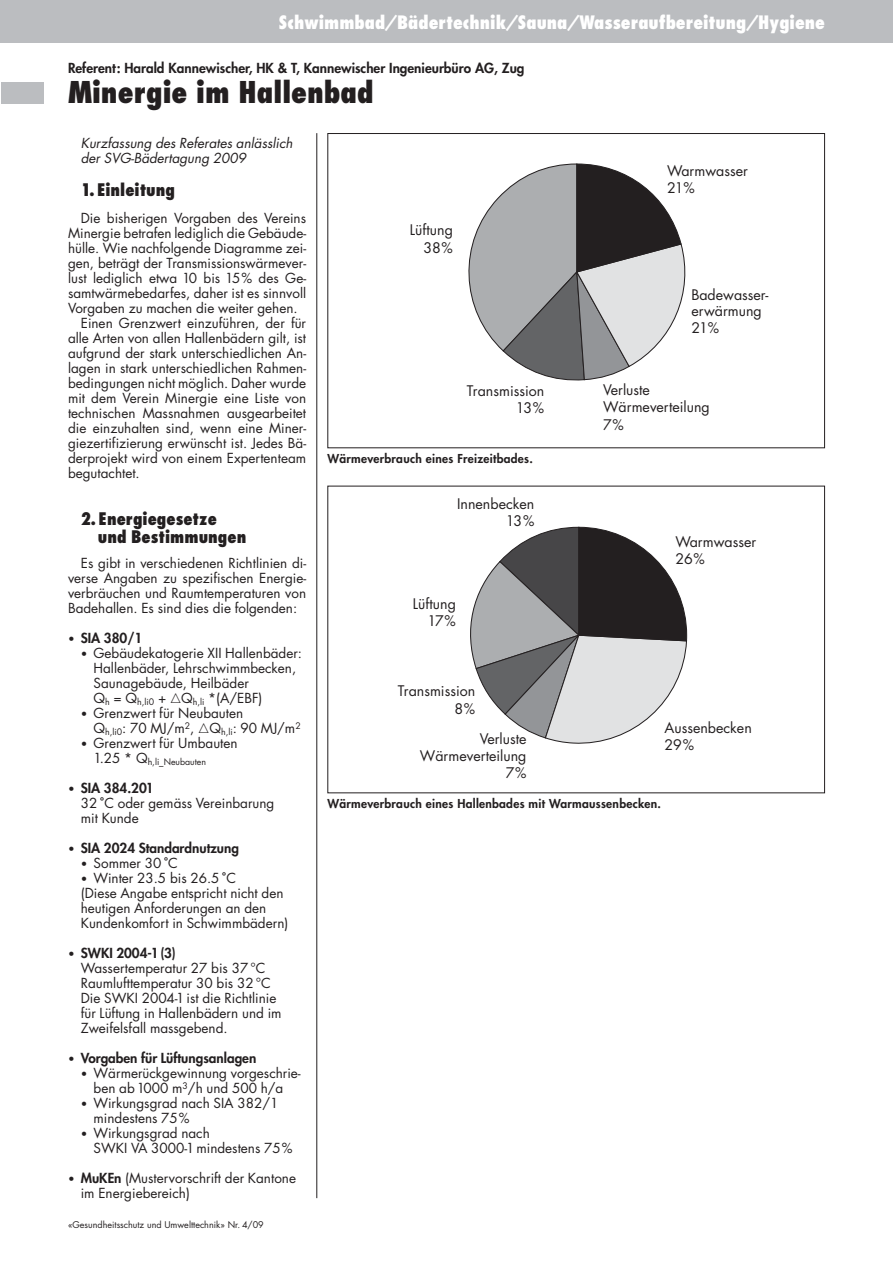
<style>
.page{position:relative;width:893px;height:1263px;background:#fff}
.page>*{position:absolute;margin:0;border:0;box-sizing:border-box;transform-origin:0 0}
.t1{font:800 condensed 29.25px "Futura";color:#231f20}
.t2{font:800 condensed 18px "Futura";color:#fff}
.t3{font:800 condensed 16.8px/18px "Futura";color:#231f20}
.t4{font:14.25px/17.2px "Futura";color:#231f20;text-align:right}
.t5{font:13.5px/15px "Futura";color:#231f20}
.t6{font:800 13.5px "Futura";color:#231f20}
.t7{font:italic 13.5px/15px "Futura";color:#231f20}
.t8{font:800 12px "Futura";letter-spacing:.025em;color:#231f20}
.t9{font:9px "Futura";color:#231f20}
.t10{font:8.7px "Futura";color:#231f20}
.s1{font-weight:400;font-size:11.25px}
.s2{font-size:11.25px}
.s3{font-family:"Mathematical Pi Six"}
.s4{font-weight:800}
.s5{font-family:"Hira Kaku Pro N W6"}
</style>
<div class="page">
<div style="left:0;top:0;width:893px;height:43px;background:#bbbdc0"></div>
<hr style="left:316px;top:133px;width:1px;height:1065px;background:#231f20">
<div style="left:1px;top:82px;width:43px;height:21px;background:#bbbdc0"></div>
<svg style="left:468px;top:163px;width:218px;height:218px"></svg>
<div style="left:327px;top:133px;width:498px;height:315px;border:1px solid #231f20"></div>
<svg style="left:470px;top:526px;width:218px;height:218px"></svg>
<h2 class="t2" style="left:279px;top:15px;width:547px">Schwimmbad/Bädertechnik/Sauna/Wasseraufbereitung/Hygiene</h2>
<p class="t6" style="left:68px;top:62px;width:458px">Referent: Harald Kannewischer, HK &amp; T, Kannewischer Ingenieurbüro AG, Zug</p>
<h1 class="t1" style="left:68px;top:80px;width:307px">Minergie im Hallenbad</h1>
<p class="t7" style="left:81px;top:137px;width:216px">Kurzfassung des Referates anlässlich der SVG-Bädertagung 2009</p>
<p class="t3" style="left:81px;top:182px;width:96px">1.Einleitung</p>
<p class="t5" style="left:81px;top:212px;width:227px">Die bisherigen Vorgaben des Vereins</p>
<p class="t5" style="left:68px;top:227px;width:240px">Minergie betrafen lediglich die Gebäude -</p>
<p class="t5" style="left:68px;top:242px;width:240px">hülle. Wie nachfolgende Diagramme zei-</p>
<p class="t5" style="left:68px;top:257px;width:240px">gen, beträgt der Transmissionswärmever-</p>
<p class="t5" style="left:68px;top:272px;width:240px">lust lediglich etwa 10 bis 15% des Ge-</p>
<p class="t5" style="left:68px;top:287px;width:240px">samtwärmebedarfes, daher ist es sinnvoll</p>
<p class="t5" style="left:68px;top:302px;width:231px">Vorgaben zu machen die weiter gehen.</p>
<p class="t5" style="left:81px;top:317px;width:227px">Einen Grenzwert einzuführen, der für</p>
<p class="t5" style="left:68px;top:332px;width:240px">alle Arten von allen Hallenbädern gilt, ist</p>
<p class="t5" style="left:68px;top:347px;width:240px">aufgrund der stark unterschiedlichen An-</p>
<p class="t5" style="left:68px;top:362px;width:240px">lagen in stark unterschiedlichen Rahmen-</p>
<p class="t5" style="left:68px;top:377px;width:240px">bedingungen nicht möglich. Daher wurde</p>
<p class="t5" style="left:68px;top:392px;width:240px">mit dem Verein Minergie eine Liste von</p>
<p class="t5" style="left:68px;top:407px;width:240px">technischen Massnahmen ausgearbeitet</p>
<p class="t5" style="left:68px;top:422px;width:240px">die einzuhalten sind, wenn eine Miner-</p>
<p class="t5" style="left:68px;top:437px;width:240px">gie zertifizierung erwünscht ist. Jedes Bä-</p>
<p class="t5" style="left:68px;top:452px;width:240px">derprojekt wird von einem Expertenteam</p>
<p class="t5" style="left:68px;top:467px;width:73px">begutachtet.</p>
<p class="t3" style="left:98px;top:511px;width:150px;text-indent:-17px">2.Energiegesetze und Bestimmungen</p>
<p class="t5" style="left:68px;top:557px;width:240px;text-align:justify;text-indent:13px">Es gibt in verschiedenen Richtlinien di&shy;verse Angaben zu spezifischen Energie&shy;verbräuchen und Raumtemperaturen von Badehallen. Es sind dies die folgenden:</p>
<p class="t6" style="left:68px;top:632px;width:76px"><span class="s1">•</span> SIA 380/1</p>
<p class="t5" style="left:94px;top:647px;width:210px;text-indent:-13px"><span class="s2">•</span> Gebäudekatogerie XII Hallenbäder:<br>Hallenbäder, Lehrschwimmbecken,<br>Saunagebäude, Heilbäder<br>Q<sub>h</sub> = Q<sub>h,li0</sub> + <span class="s3">-</span>Q<sub>h,li</sub> *(A/EBF)</p>
<p class="t5" style="left:94px;top:707px;width:209px;text-indent:-13px"><span class="s2">•</span> Grenzwert für Neubauten<br>Q<sub>h,li0</sub>: 70 MJ/m<sup>2</sup>, <span class="s3">-</span>Q<sub>h,li</sub>: 90 MJ/m<sup>2</sup></p>
<p class="t5" style="left:81px;top:737px;width:158px"><span class="s2">•</span> Grenzwert für Umbauten</p>
<p class="t10" style="left:94px;top:758px;width:114px"><sup>1.25</sup> <sup>*</sup> <sup>Q</sup>h,li_Neubauten</p>
<p class="t5" style="left:81px;top:782px;width:195px;text-indent:-13px"><span class="s2">•</span> <span class="s4">SIA 384.201<br></span>32 <span class="s5">°</span>C oder gemäss Vereinbarung mit Kunde</p>
<p class="t6" style="left:68px;top:842px;width:172px"><span class="s1">•</span> SIA 2024 Standardnutzung</p>
<p class="t5" style="left:81px;top:857px;width:99px"><span class="s2">•</span> Sommer 30 <span class="s5">°</span>C</p>
<p class="t5" style="left:81px;top:872px;width:209px"><span class="s2">•</span> Winter 23.5 bis 26.5 <span class="s5">°</span>C<br>(Diese Angabe entspricht nicht den heutigen Anforderungen an den<br>Kundenkomfort in Schwimmbädern)</p>
<p class="t5" style="left:81px;top:947px;width:202px;text-indent:-13px"><span class="s2">•</span> <span class="s4">SWKI 2004-1(3)<br></span>Wassertemperatur 27 bis 37 °C<br>Raumlufttemperatur 30 bis 32 °C<br>Die SWKI 2004-1 ist die Richtlinie für Lüftung in Hallenbädern und im<br>Zweifelsfall massgebend.</p>
<p class="t6" style="left:68px;top:1052px;width:190px"><span class="s1">•</span> Vorgaben für Lüftungsanlagen</p>
<p class="t5" style="left:81px;top:1067px;width:221px;text-align:center"><span class="s2">•</span> Wärmerückgewinnung vorgeschrie&shy;ben ab1000 m<sup>3</sup>/h und 500 h/a</p>
<p class="t5" style="left:94px;top:1097px;width:186px;text-indent:-13px"><span class="s2">•</span> Wirkungsgrad nach SIA 382/1 mindestens 75%</p>
<p class="t5" style="left:94px;top:1127px;width:200px;text-indent:-13px"><span class="s2">•</span> Wirkungsgrad nach<br>SWKI VA 3000-1mindestens 75%</p>
<p class="t5" style="left:81px;top:1172px;width:217px;text-indent:-13px"><span class="s2">•</span> <span class="s4">MuKEn</span> (Mustervorschrift der Kantone im Energiebereich)</p>
<p class="t9" style="left:68px;top:1221px;width:197px">«Gesundheitsschutz und Umwelttechnik» Nr. 4/09</p>
<p class="t4" style="left:410px;top:223px;width:44px">Lüftung<br>38%</p>
<p class="t4" style="left:467px;top:383px;width:79px">Transmission<br>13%</p>
<p class="t8" style="left:327px;top:453px;width:207px">Wärmeverbrauch eines Freizeitbades.</p>
<p class="t4" style="left:457px;top:496px;width:79px">Innenbecken<br>13%</p>
<p class="t4" style="left:413px;top:596px;width:44px">Lüftung<br>17%</p>
<p class="t4" style="left:398px;top:684px;width:79px">Transmission<br>8%</p>
<p class="t4" style="left:420px;top:731px;width:108px">Verluste<br>Wärmeverteilung<br>7%</p>
<p class="t4" style="left:667px;top:163px;width:82px;text-align:left">Warmwasser<br>21%</p>
<p class="t4" style="left:691px;top:287px;width:79px;line-height:16.8px;text-align:left">Badewasser&shy;erwärmung<br>21%</p>
<p class="t4" style="left:603px;top:382px;width:108px;text-align:left">Verluste<br>Wärmeverteilung<br>7%</p>
<p class="t4" style="left:675px;top:534px;width:82px;text-align:left">Warmwasser<br>26%</p>
<p class="t4" style="left:664px;top:720px;width:89px;text-align:left">Aussenbecken<br>29%</p>
<p class="t8" style="left:327px;top:798px;width:335px">Wärmeverbrauch eines Hallenbades mit Warmaussenbecken.</p>
</div>
